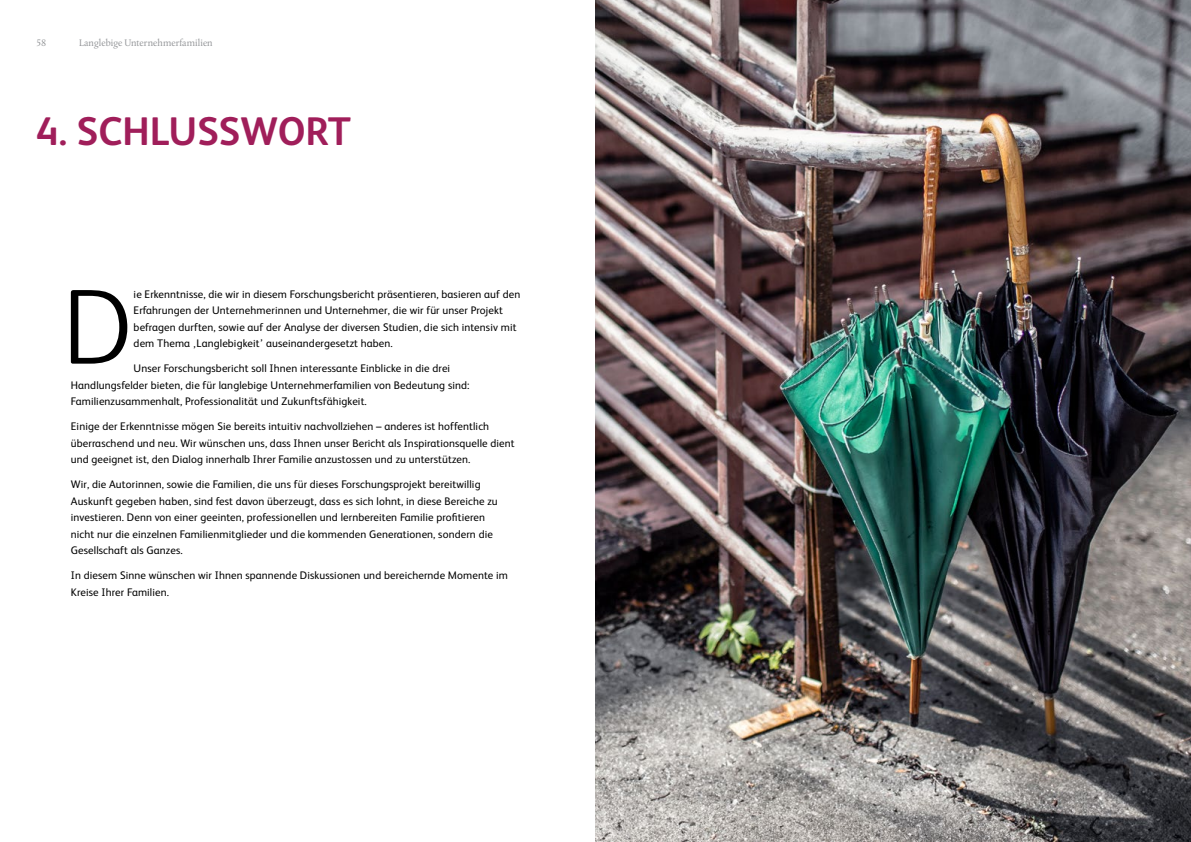
<style>
.page{position:relative;width:1191px;height:842px;background:#fff}
.page>*{position:absolute;margin:0;border:0;box-sizing:border-box;transform-origin:0 0}
.t1{font:300 107.1px "FS Albert";color:#000}
.t2{font:700 40px "FS Albert";color:#a01e5a}
.t3{font:11px/16.5px "FS Albert";letter-spacing:.01em;color:#000}
.t4{font:10px "Albertina MT Std";letter-spacing:-.005em;color:#939598}
</style>
<div class="page">
<img style="left:595px;top:0;width:596px;height:842px">
<p class="t4" style="left:36px;top:37px;width:11px">58</p>
<p class="t4" style="left:79px;top:37px;width:135px">Langlebige Unternehmerfamilien</p>
<h2 class="t2" style="left:36px;top:104px;width:316px">4. SCHLUSSWORT</h2>
<h1 class="t1" style="left:63px;top:257px;width:71px">D</h1>
<p class="t3" style="left:134px;top:285px;width:388px">ie Erkenntnisse, die wir in diesem Forschungsbericht präsentieren, basieren auf den Erfahrungen der Unternehmerinnen und Unternehmer, die wir für unser Projekt befragen durften, sowie auf der Analyse der diversen Studien, die sich intensiv mit dem Thema ‚Langlebigkeit’ auseinandergesetzt haben.</p>
<p class="t3" style="left:71px;top:360px;width:400px;text-indent:63px">Unser Forschungsbericht soll Ihnen interessante Einblicke in die drei<br>Handlungsfelder bieten, die für langlebige Unternehmerfamilien von Bedeutung sind:<br>Familienzusammenhalt, Professionalität und Zukunftsfähigkeit.</p>
<p class="t3" style="left:71px;top:418px;width:445px">Einige der Erkenntnisse mögen Sie bereits intuitiv nachvollziehen – anderes ist hoffentlich überraschend und neu. Wir wünschen uns, dass Ihnen unser Bericht als Inspirationsquelle dient und geeignet ist, den Dialog innerhalb Ihrer Familie anzustossen und zu unterstützen.</p>
<p class="t3" style="left:71px;top:476px;width:428px">Wir, die Autorinnen, sowie die Familien, die uns für dieses Forschungsprojekt bereitwillig Auskunft gegeben haben, sind fest davon überzeugt, dass es sich lohnt, in diese Bereiche zu investieren. Denn von einer geeinten, professionellen und lernbereiten Familie profitieren nicht nur die einzelnen Familienmitglieder und die kommenden Generationen, sondern die Gesellschaft als Ganzes.</p>
<p class="t3" style="left:71px;top:567px;width:439px">In diesem Sinne wünschen wir Ihnen spannende Diskussionen und bereichernde Momente im<br>Kreise Ihrer Familien.</p>
</div>
